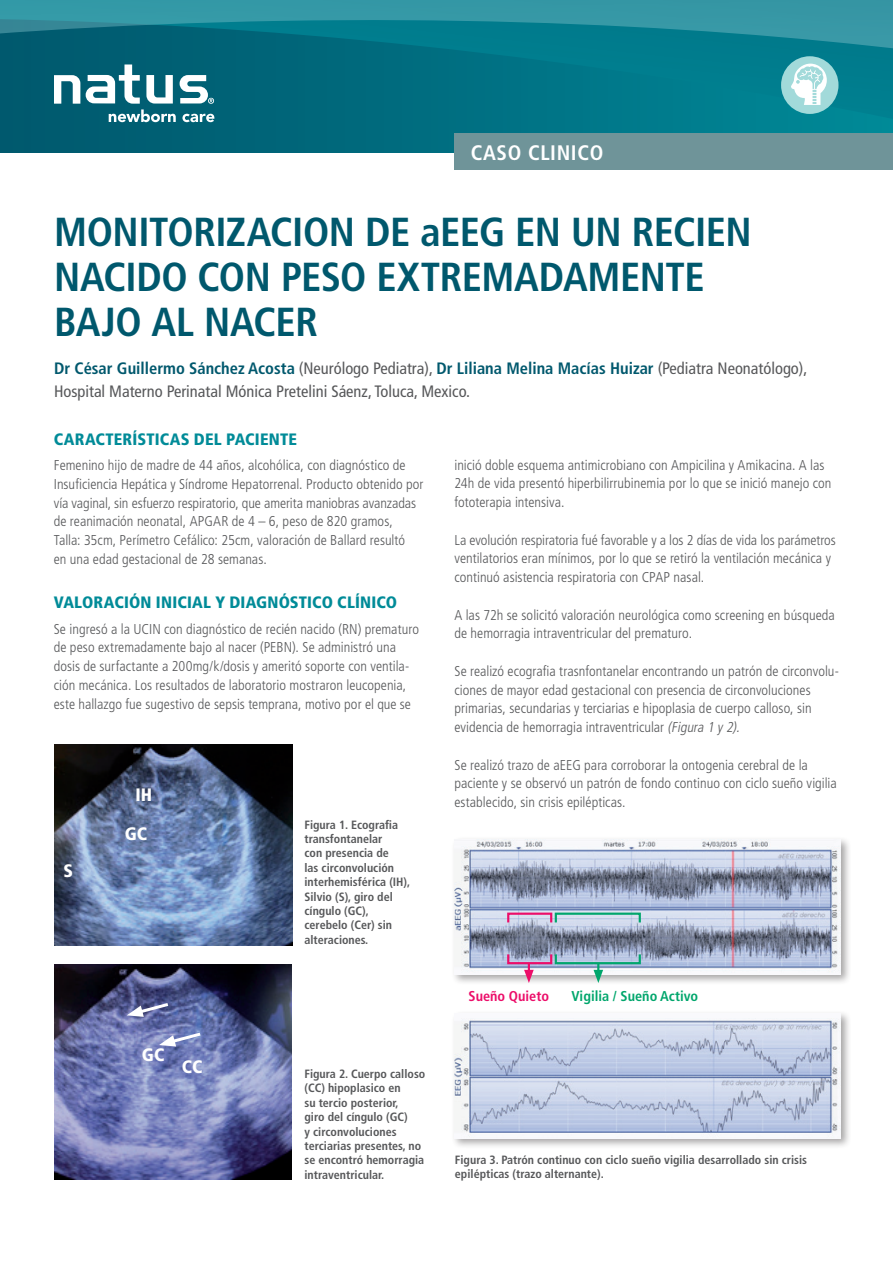
<style>
.page{position:relative;width:893px;height:1263px;background:#fff}
.page>*{position:absolute;margin:0;border:0;box-sizing:border-box;transform-origin:0 0}
.t1{font:700 condensed 40.5px/45px "Frutiger LT Std";letter-spacing:-.01em;color:#00586d}
.t2{font:700 condensed 21px "Frutiger LT Std";letter-spacing:.03em;color:#fff}
.t3{font:900 condensed 18px/39.2px "Frutiger LT Std";color:#fff;text-align:center}
.t4{font:condensed 16.5px/22.5px "Frutiger LT Std";color:#57585a}
.t5{font:900 condensed 16.5px "Frutiger LT Std";letter-spacing:.01em;color:#008b98}
.t6{font:300 condensed 14.25px/18.8px "Frutiger LT Std";letter-spacing:.005em;color:#57585a}
.t7{font:700 condensed 14.25px "Frutiger LT Std";color:#00a66c}
.t8{font:700 condensed 14.25px "Frutiger LT Std";color:#ec0d69}
.t9{font:700 condensed 12px/14.4px "Frutiger LT Std";color:#57585a}
.s1{font-weight:700;color:#00586d}
.s2{font-style:italic}
</style>
<div class="page">
<div style="left:452px;top:1010px;width:399px;height:139px;background:#231f20;opacity:.4"></div>
<img style="left:455px;top:1013px;width:386px;height:125px">
<svg style="left:0;top:0;width:893px;height:152px;background:#0b7789"></svg>
<svg style="left:54px;top:75px;width:26px;height:29px"></svg>
<svg style="left:86px;top:64px;width:128px;height:58px"></svg>
<div style="left:781px;top:56px;width:57px;height:58px;background:#a2dada;border-radius:50%"></div>
<svg style="left:791px;top:64px;width:36px;height:41px"></svg>
<img style="left:54px;top:745px;width:238px;height:200px">
<img style="left:54px;top:965px;width:238px;height:214px">
<svg style="left:127px;top:1001px;width:44px;height:16px"></svg>
<svg style="left:159px;top:1030px;width:45px;height:16px"></svg>
<div style="left:452px;top:836px;width:399px;height:149px;background:#231f20;opacity:.4"></div>
<img style="left:455px;top:839px;width:386px;height:136px">
<div style="left:507px;top:912px;width:45px;height:11px;border:2px solid #ec0d69"></div>
<div style="left:507px;top:953px;width:45px;height:11px;border:2px solid #ec0d69"></div>
<div style="left:555px;top:912px;width:86px;height:11px;border:2px solid #00a66c"></div>
<div style="left:555px;top:953px;width:86px;height:11px;border:2px solid #00a66c"></div>
<svg style="left:524px;top:964px;width:10px;height:19px"></svg>
<svg style="left:593px;top:964px;width:10px;height:19px"></svg>
<div style="left:455px;top:133px;width:438px;height:37px;background:#6f9499"></div>
<h2 class="t2" style="left:471px;top:140px;width:134px">CASO CLINICO</h2>
<h1 class="t1" style="left:54px;top:209px;width:699px">MONITORIZACION DE aEEG EN UN RECIEN<br>NACIDO CON PESO EXTREMADAMENTE<br>BAJO AL NACER</h1>
<p class="t4" style="left:54px;top:357px;width:755px"><span class="s1">Dr César Guillermo Sánchez Acosta</span> (Neurólogo Pediatra), <span class="s1">Dr Liliana Melina Macías Huizar</span> (Pediatra Neonatólogo),<br>Hospital Materno Perinatal Mónica Pretelini Sáenz, Toluca, Mexico.</p>
<p class="t5" style="left:54px;top:429px;width:245px">CARACTERÍSTICAS DEL PACIENTE</p>
<p class="t6" style="left:54px;top:456px;width:371px">Femenino hijo de madre de 44 años, alcohólica, con diagnóstico de Insuficiencia Hepática y Síndrome Hepatorrenal. Producto obtenido por vía vaginal, sin esfuerzo respiratorio, que amerita maniobras avanzadas de reanimación neonatal, APGAR de 4 – 6, peso de 820 gramos,<br>Talla: 35cm, Perímetro Cefálico: 25cm, valoración de Ballard resultó<br>en una edad gestacional de 28 semanas.</p>
<p class="t5" style="left:54px;top:592px;width:345px">VALORACIÓN INICIAL Y DIAGNÓSTICO CLÍNICO</p>
<p class="t6" style="left:54px;top:619px;width:367px">Se ingresó a la UCIN con diagnóstico de recién nacido (RN) prematuro de peso extremadamente bajo al nacer (PEBN). Se administró una dosis de surfactante a 200mg/k/dosis y ameritó soporte con ventila&shy;ción mecánica. Los resultados de laboratorio mostraron leucopenia, este hallazgo fue sugestivo de sepsis temprana, motivo por el que se</p>
<p class="t3" style="left:63px;top:851px;width:11px">S</p>
<p class="t3" style="left:125px;top:775px;width:29px">IH<br>GC</p>
<p class="t3" style="left:142px;top:1035px;width:24px">GC</p>
<p class="t3" style="left:182px;top:1047px;width:22px">CC</p>
<p class="t9" style="left:304px;top:817px;width:107px">Figura 1. Ecografia transfontanelar<br>con presencia de<br>las circonvolución interhemisférica (IH),<br>Silvio (S), giro del cíngulo (GC), cerebelo (Cer) sin alteraciones.</p>
<p class="t9" style="left:304px;top:1066px;width:122px">Figura 2. Cuerpo calloso (CC) hipoplasico en<br>su tercio posterior,<br>giro del cíngulo (GC)<br>y circonvoluciones terciarias presentes, no se encontró hemorragia intraventricular.</p>
<p class="t6" style="left:454px;top:455px;width:378px">inició doble esquema antimicrobiano con Ampicilina y Amikacina. A las<br>24h de vida presentó hiperbilirrubinemia por lo que se inició manejo con fototerapia intensiva.</p>
<p class="t6" style="left:454px;top:530px;width:383px">La evolución respiratoria fué favorable y a los 2 días de vida los parámetros ventilatorios eran mínimos, por lo que se retiró la ventilación mecánica y continuó asistencia respiratoria con CPAP nasal.</p>
<p class="t6" style="left:454px;top:605px;width:382px">A las 72h se solicitó valoración neurológica como screening en búsqueda de hemorragia intraventricular del prematuro.</p>
<p class="t6" style="left:454px;top:662px;width:386px">Se realizó ecografia trasnfontanelar encontrando un patrón de circonvolu&shy;ciones de mayor edad gestacional con presencia de circonvoluciones primarias, secundarias y terciarias e hipoplasia de cuerpo calloso, sin evidencia de hemorragia intraventricular <span class="s2">(Figura 1 y2).</span></p>
<p class="t6" style="left:454px;top:755px;width:384px">Se realizó trazo de aEEG para corroborar la ontogenia cerebral de la paciente y se observó un patrón de fondo continuo con ciclo sueño vigilia establecido, sin crisis epilépticas.</p>
<p class="t8" style="left:469px;top:988px;width:82px">Sueño Quieto</p>
<p class="t7" style="left:571px;top:988px;width:128px">Vigilia / Sueño Activo</p>
<p class="t9" style="left:455px;top:1153px;width:354px">Figura 3. Patrón continuo con ciclo sueño vigilia desarrollado sin crisis epilépticas (trazo alternante).</p>
</div>
